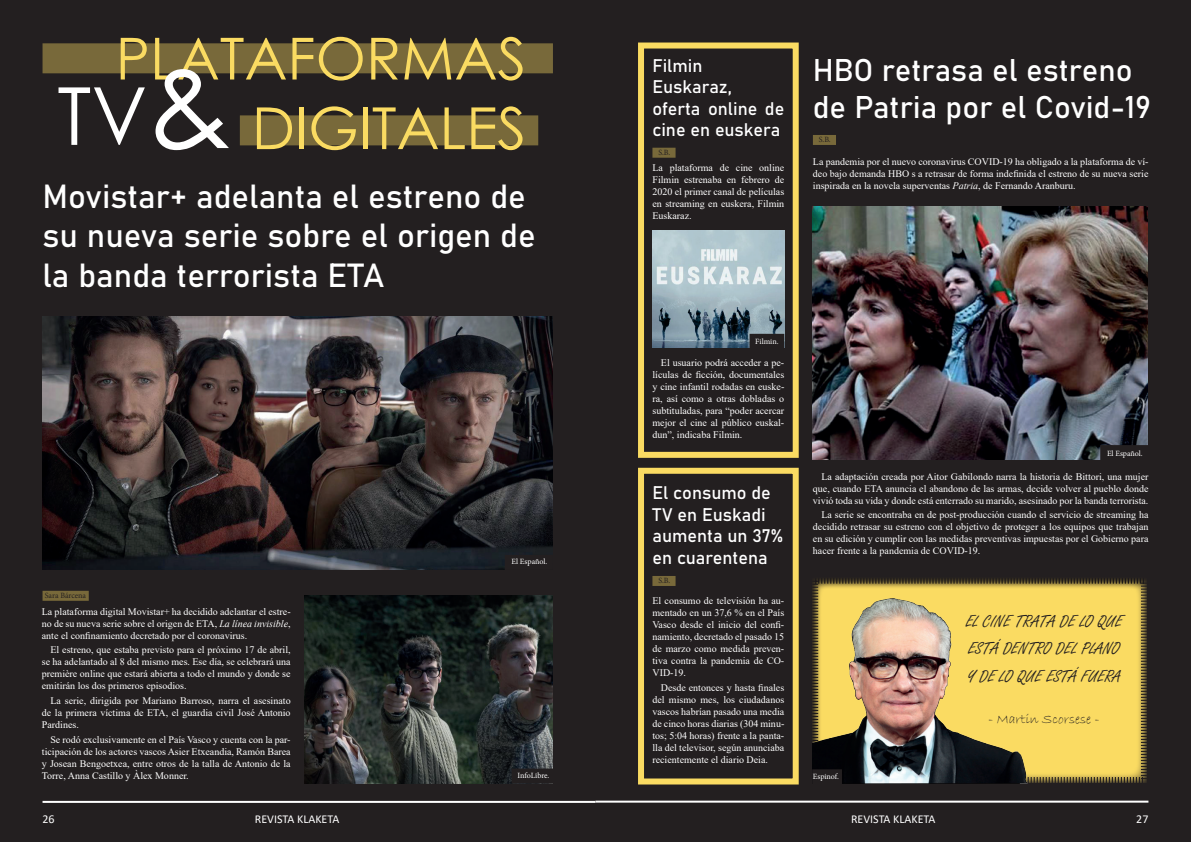
<style>
.page{position:relative;width:1191px;height:842px;background:#231f20}
.page>*{position:absolute;margin:0;border:0;box-sizing:border-box;transform-origin:0 0}
.t1{font:80px "Century Gothic";color:#fff}
.t2{font:58px/69.6px "Century Gothic";color:#fadb62;text-align:center}
.t3{font:33px/39.6px "Bahnschrift";color:#fff}
.t4{font:31px/37.2px "Bahnschrift";color:#fff}
.t5{font:18px/21.6px "Bahnschrift";color:#fff}
.t6{font:18px/27.3px "Freestyle Script";color:#231f20}
.t7{font:14px "Bradley Hand ITC";color:#231f20}
.t8{font:12px "Calibri";color:#fff}
.t9{font:10px/12px "Times New Roman";color:#fff;text-align:justify}
.t10{font:8px "Minion Pro";letter-spacing:-.005em;color:#fff}
.t11{font:8px "Minion Pro";color:#231f20}
.s1{font-size:114px;color:#fff}
.s2{font-style:italic}
</style>
<div class="page">
<div style="left:43px;top:43px;width:510px;height:30px;background:#78693a"></div>
<div style="left:638px;top:43px;width:160px;height:415px;border:6px solid #fadb62"></div>
<img style="left:812px;top:206px;width:335px;height:253px">
<div style="left:638px;top:468px;width:160px;height:316px;border:6px solid #fadb62"></div>
<img style="left:652px;top:230px;width:132px;height:118px">
<hr style="left:595px;top:801px;width:553px;height:2px;background:#fff">
<hr style="left:43px;top:801px;width:552px;height:2px;background:#fff">
<img style="left:43px;top:317px;width:510px;height:253px">
<img style="left:305px;top:596px;width:248px;height:187px">
<div style="left:788px;top:553px;width:382px;height:253px;background:#231f20;opacity:.75"></div>
<div style="left:506px;top:556px;width:46px;height:13px;background:#231f20"></div>
<div style="left:512px;top:769px;width:41px;height:13px;background:#231f20"></div>
<div style="left:511px;top:768px;width:43px;height:15px;border:2px solid #231f20"></div>
<div style="left:750px;top:335px;width:33px;height:13px;background:#231f20"></div>
<div style="left:1101px;top:446px;width:46px;height:13px;background:#231f20"></div>
<div style="left:240px;top:115px;width:298px;height:30px;background:#78693a"></div>
<div style="left:43px;top:591px;width:46px;height:10px;background:#78693a"></div>
<div style="left:652px;top:148px;width:23px;height:10px;background:#78693a"></div>
<div style="left:652px;top:576px;width:23px;height:10px;background:#78693a"></div>
<div style="left:813px;top:135px;width:23px;height:10px;background:#78693a"></div>
<img style="left:812px;top:591px;width:243px;height:192px">
<div style="left:813px;top:770px;width:28px;height:13px;background:#231f20"></div>
<div style="left:812px;top:769px;width:30px;height:15px;border:2px solid #231f20"></div>
<h2 class="t2" style="left:116px;top:23px;width:412px">PLATAFORMAS <span class="s1">&amp;</span> DIGITALES</h2>
<h1 class="t1" style="left:57px;top:60px;width:92px">TV</h1>
<h3 class="t3" style="left:43px;top:176px;width:494px">Movistar+ adelanta el estreno de su nueva serie sobre el origen de la banda terrorista ETA</h3>
<p class="t11" style="left:45px;top:590px;width:43px">Sara Bárcena</p>
<p class="t9" style="left:42px;top:605px;width:250px">La plataforma digital Movistar+ ha decidido adelantar el estre&shy;no de su nueva serie sobre el origen de ETA, <span class="s2">La línea invisible</span>, ante el confinamiento decretado por el coronavirus.</p>
<p class="t9" style="left:42px;top:644px;width:250px;text-indent:8px">El estreno, que estaba previsto para el próximo 17 de abril, se ha adelantado al 8 del mismo mes. Ese día, se celebrará una première online que estará abierta a todo el mundo y donde se emitirán los dos primeros episodios.</p>
<p class="t9" style="left:42px;top:694px;width:250px;text-indent:8px">La serie, dirigida por Mariano Barroso, narra el asesinato de la primera víctima de ETA, el guardia civil José Antonio Pardines.</p>
<p class="t9" style="left:42px;top:733px;width:250px;text-indent:8px">Se rodó exclusivamente en el País Vasco y cuenta con la par&shy;ticipación de los actores vascos Asier Etxeandia, Ramón Barea y Josean Bengoetxea, entre otros de la talla de Antonio de la Torre, Anna Castillo y Àlex Monner.</p>
<p class="t10" style="left:511px;top:556px;width:37px">El Español.</p>
<p class="t10" style="left:517px;top:770px;width:33px">InfoLibre.</p>
<h3 class="t5" style="left:652px;top:54px;width:133px">Filmin<br>Euskaraz, oferta online de cine en euskera</h3>
<p class="t9" style="left:652px;top:162px;width:133px">La plataforma de cine online Filmin estrenaba en febrero de 2020 el primer canal de películas en streaming en euskera, Filmin Euskaraz.</p>
<p class="t11" style="left:658px;top:147px;width:14px">S.B.</p>
<h3 class="t4" style="left:813px;top:51px;width:339px">HBO retrasa el estreno de Patria por el Covid-19</h3>
<p class="t9" style="left:813px;top:155px;width:337px">La pandemia por el nuevo coronavirus COVID-19 ha obligado a la plataforma de ví&shy;deo bajo demanda HBO s a retrasar de forma indefinida el estreno de su nueva serie inspirada en la novela superventas <span class="s2">Patria</span>, de Fernando Aranburu.</p>
<p class="t11" style="left:818px;top:135px;width:14px">S.B.</p>
<p class="t10" style="left:755px;top:336px;width:25px">Filmin.</p>
<p class="t9" style="left:652px;top:357px;width:133px;text-indent:8px">El usuario podrá acceder a pe&shy;lículas de ficción, documentales y cine infantil rodadas en euske&shy;ra, así como a otras dobladas o subtituladas, para “poder acercar mejor el cine al público euskal&shy;dun”, indicaba Filmin.</p>
<h3 class="t5" style="left:652px;top:482px;width:132px">El consumo de<br>TV en Euskadi aumenta un 37% en cuarentena</h3>
<p class="t9" style="left:652px;top:594px;width:133px">El consumo de televisión ha au&shy;mentado en un 37,6 % en el País Vasco desde el inicio del confi&shy;namiento, decretado el pasado 15 de marzo como medida preven&shy;tiva contra la pandemia de CO-VID-19.</p>
<p class="t9" style="left:652px;top:681px;width:133px;text-indent:8px">Desde entonces y hasta finales del mismo mes, los ciudadanos vascos habrían pasado una media de cinco horas diarias (304 minu&shy;tos; 5:04 horas) frente a la panta&shy;lla del televisor, según anunciaba recientemente el diario Deia.</p>
<p class="t11" style="left:658px;top:575px;width:14px">S.B.</p>
<p class="t10" style="left:1107px;top:448px;width:37px">El Español.</p>
<p class="t9" style="left:813px;top:470px;width:337px;text-indent:8px">La adaptación creada por Aitor Gabilondo narra la historia de Bittori, una mujer que, cuando ETA anuncia el abandono de las armas, decide volver al pueblo donde vivió toda su vida y donde está enterrado su marido, asesinado por la banda terrorista.</p>
<p class="t9" style="left:813px;top:509px;width:337px;text-indent:8px">La serie se encontraba en de post-producción cuando el servicio de streaming ha decidido retrasar su estreno con el objetivo de proteger a los equipos que trabajan en su edición y cumplir con las medidas preventivas impuestas por el Gobierno para hacer frente a la pandemia de COVID-19.</p>
<p class="t10" style="left:813px;top:771px;width:28px">Espinof.</p>
<h3 class="t6" style="left:965px;top:609px;width:158px">EL CINE TRATA DE LO QUE<br>ESTÁ DENTRO DEL PLANO<br>Y DE LO QUE ESTÁ FUERA</h3>
<h3 class="t7" style="left:988px;top:710px;width:113px">- Martin Scorsese -</h3>
<p class="t8" style="left:43px;top:811px;width:14px">26</p>
<p class="t8" style="left:255px;top:810px;width:86px">REVISTA KLAKETA</p>
<p class="t8" style="left:851px;top:810px;width:86px">REVISTA KLAKETA</p>
<p class="t8" style="left:1136px;top:811px;width:14px">27</p>
</div>
